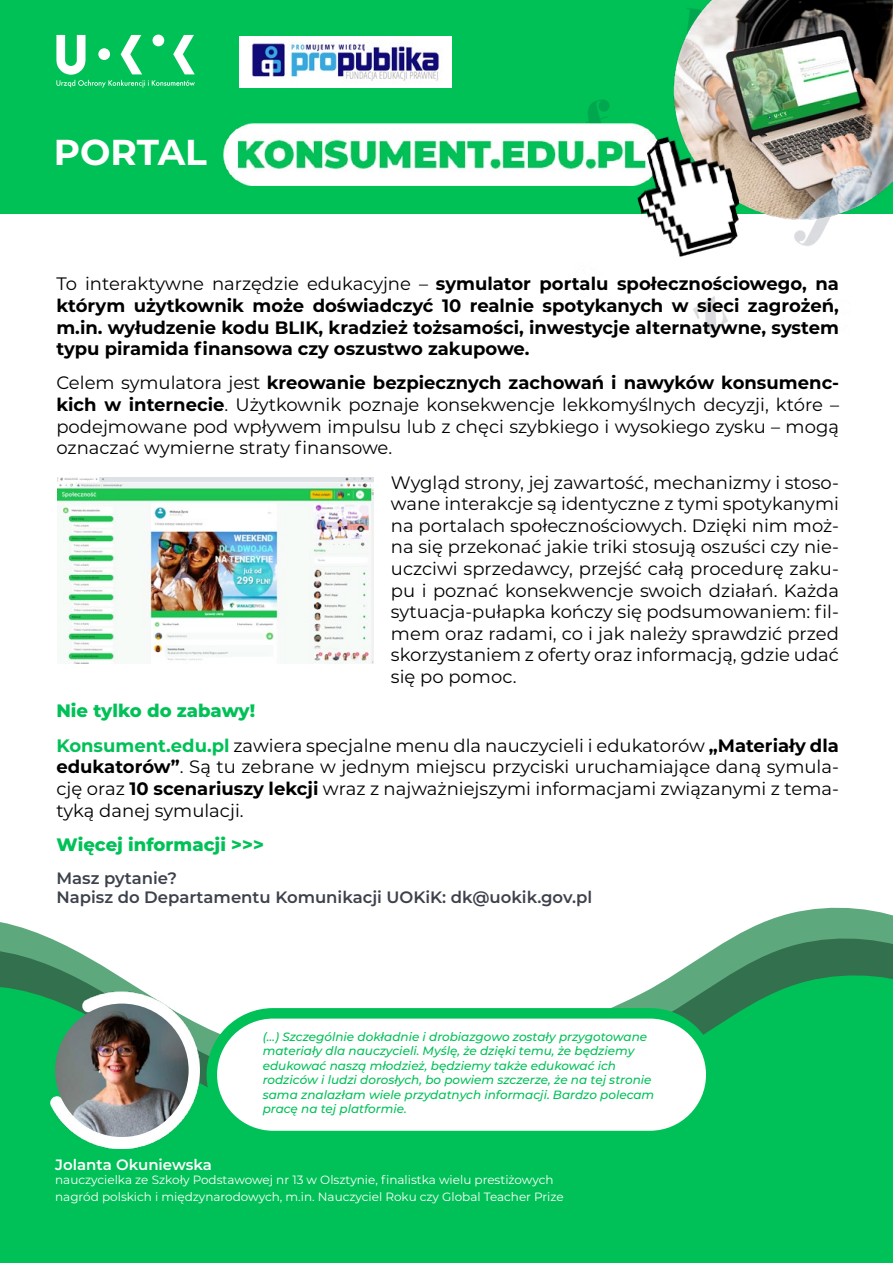
<style>
.page{position:relative;width:893px;height:1263px;background:#fff}
.page>*{position:absolute;margin:0;border:0;box-sizing:border-box;transform-origin:0 0}
.t1{font:700 36px "Montserrat";color:#fff}
.t2{font:18px/21.6px "Montserrat";color:#000;text-align:justify}
.t3{font:700 18px/21.6px "Montserrat";color:#000;text-align:justify}
.t4{font:800 18px "Montserrat";color:#00c157}
.t5{font:600 16.5px/19.8px "Montserrat";color:#3c414b}
.t6{font:600 15px "Montserrat";color:#fff}
.t7{font:italic 500 12px/14.4px "Montserrat";color:#00c157}
.t8{font:12px/16.2px "Montserrat";color:#fff}
.s1{font-weight:400}
.s2{font-weight:700}
.s3{font-weight:800;color:#00c157}
.s4{font-weight:700;color:#00c157}
</style>
<div class="page">
<svg style="left:0;top:907px;width:893px;height:356px;fill:#00c157"></svg>
<div style="left:0;top:0;width:568px;height:213px;background:#00c156"></div>
<img style="left:568px;top:0;width:325px;height:334px">
<img style="left:224px;top:123px;width:437px;height:62px">
<img style="left:239px;top:36px;width:213px;height:52px">
<svg style="left:56px;top:35px;width:139px;height:53px"></svg>
<img style="left:51px;top:992px;width:149px;height:157px">
<img style="left:638px;top:137px;width:101px;height:119px">
<img style="left:55px;top:1003px;width:134px;height:134px;border-radius:67px">
<img style="left:58px;top:478px;width:316px;height:185px">
<div style="left:212px;top:1013px;width:499px;height:123px;background:#fff;border-radius:61px"></div>
<div style="left:207px;top:1008px;width:509px;height:133px;border:10px solid #00c157;border-radius:61px"></div>
<h1 class="t1" style="left:54px;top:126px;width:155px">PORTAL</h1>
<p class="t3" style="left:56px;top:272px;width:784px"><span class="s1">To interaktywne narzędzie edukacyjne –</span> symulator portalu społecznościowego, na którym użytkownik może doświadczyć 10 realnie spotykanych w sieci zagrożeń, m.in. wyłudzenie kodu BLIK, kradzież tożsamości, inwestycje alternatywne, system typu piramida finansowa czy oszustwo zakupowe.</p>
<p class="t2" style="left:56px;top:372px;width:784px">Celem symulatora jest <span class="s2">kreowanie bezpiecznych zachowań i nawyków konsumenc&shy;kich w internecie</span>. Użytkownik poznaje konsekwencje lekkomyślnych decyzji, które – podejmowane pod wpływem impulsu lub z chęci szybkiego i wysokiego zysku – mogą oznaczać wymierne straty finansowe.</p>
<p class="t2" style="left:391px;top:471px;width:449px">Wygląd strony, jej zawartość, mechanizmy i stoso&shy;wane interakcje są identyczne z tymi spotykanymi na portalach społecznościowych. Dzięki nim moż&shy;na się przekonać jakie triki stosują oszuści czy nie&shy;uczciwi sprzedawcy, przejść całą procedurę zaku&shy;pu i poznać konsekwencje swoich działań. Każda sytuacja-pułapka kończy się podsumowaniem: fil&shy;mem oraz radami, co i jak należy sprawdzić przed skorzystaniem z oferty oraz informacją, gdzie udać się po pomoc.</p>
<p class="t2" style="left:56px;top:693px;width:784px;line-height:34.3px"><span class="s3">Nie tylko do zabawy!<br></span><span class="s4">Konsument.edu.pl</span> zawiera specjalne menu dla nauczycieli i edukatorów <span class="s2">„Materiały dla</span></p>
<p class="t2" style="left:56px;top:755px;width:784px"><span class="s2">edukatorów”</span>. Są tu zebrane w jednym miejscu przyciski uruchamiające daną symula&shy;cję oraz <span class="s2">10 scenariuszy lekcji</span> wraz z najważniejszymi informacjami związanymi z tema&shy;tyką danej symulacji.</p>
<p class="t4" style="left:56px;top:831px;width:209px">Więcej informacji &gt;&gt;&gt;</p>
<p class="t5" style="left:56px;top:867px;width:537px">Masz pytanie?<br>Napisz do Departamentu Komunikacji UOKiK: dk@uokik.gov.pl</p>
<p class="t7" style="left:263px;top:1029px;width:393px">(…) Szczególnie dokładnie i drobiazgowo zostały przygotowane materiały dla nauczycieli. Myślę, że dzięki temu, że będziemy edukować naszą młodzież, będziemy także edukować ich rodziców i ludzi dorosłych, bo powiem szczerze, że na tej stronie sama znalazłam wiele przydatnych informacji. Bardzo polecam pracę na tej platformie.</p>
<p class="t6" style="left:55px;top:1154px;width:158px">Jolanta Okuniewska</p>
<p class="t8" style="left:55px;top:1171px;width:510px">nauczycielka ze Szkoły Podstawowej nr 13 w Olsztynie, finalistka wielu prestiżowych nagród polskich i międzynarodowych, m.in. Nauczyciel Roku czy Global Teacher Prize</p>
</div>
